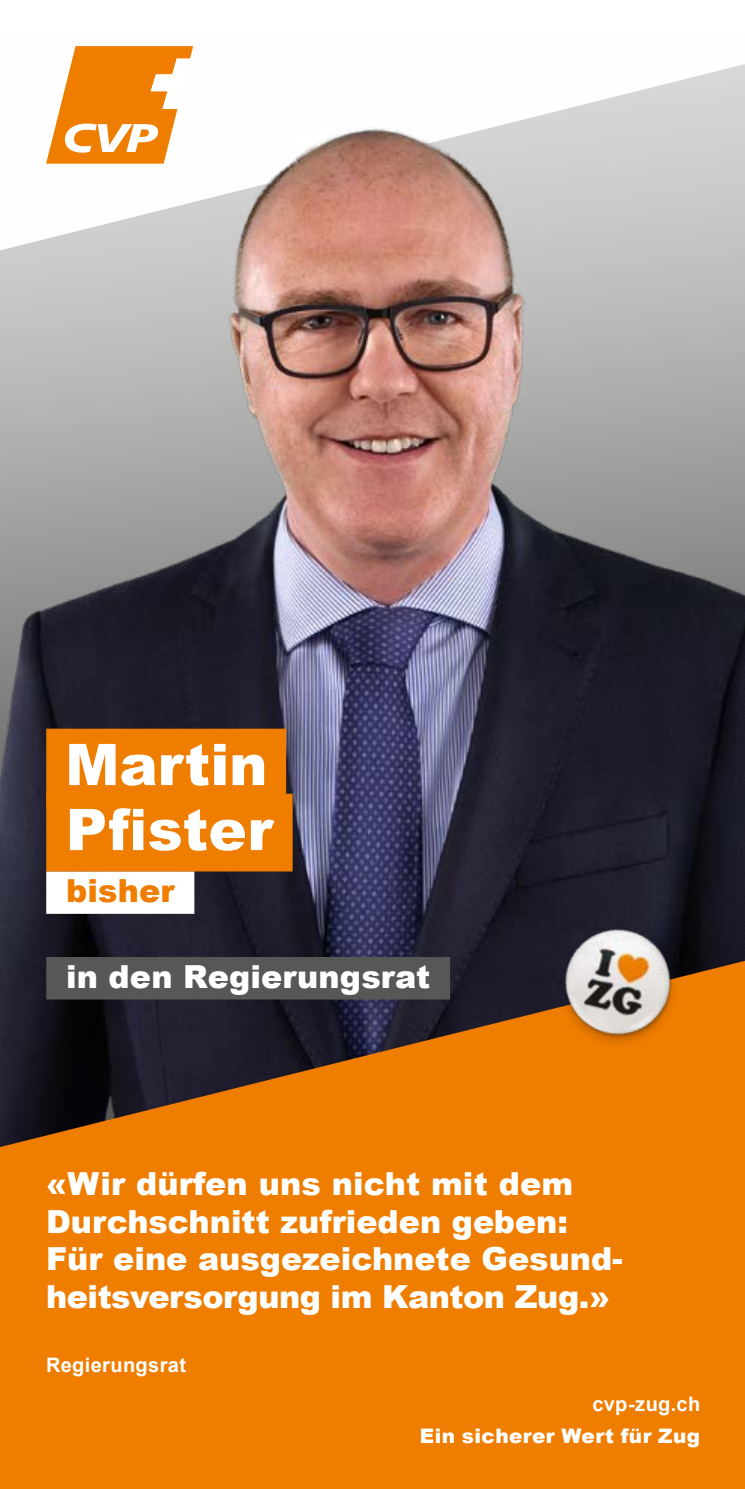
<style>
.page{position:relative;width:745px;height:1489px;background:#fff}
.page>*{position:absolute;margin:0;border:0;box-sizing:border-box;transform-origin:0 0}
.t1{font:900 57.5px/65px "Arial";color:#fff}
.t2{font:900 31.75px/37.5px "Arial";color:#fff}
.t3{font:900 31.75px "Arial";letter-spacing:.005em;color:#ef7d00}
.t4{font:700 20px "Arial";letter-spacing:.015em;color:#fff}
.t5{font:900 20px "Arial";letter-spacing:.02em;color:#fff}
</style>
<div class="page">
<img style="left:0;top:46px;width:744px;height:909px">
<svg style="left:0;top:955px;width:744px;height:533px;background:#d16e05"></svg>
<div style="left:46px;top:871px;width:148px;height:42px;background:#fff"></div>
<div style="left:46px;top:956px;width:404px;height:43px;background:#575756"></div>
<div style="left:46px;top:728px;width:240px;height:78px;background:#ef7d00"></div>
<div style="left:46px;top:793px;width:246px;height:78px;background:#ef7d00"></div>
<img style="left:549px;top:920px;width:141px;height:141px">
<svg style="left:46px;top:46px;width:147px;height:118px"></svg>
<h1 class="t1" style="left:65px;top:730px;width:209px">Martin<br>Pfister</h1>
<p class="t3" style="left:66px;top:867px;width:110px">bisher</p>
<p class="t2" style="left:66px;top:956px;width:365px">in den Regierungsrat</p>
<p class="t2" style="left:46px;top:1164px;width:578px">«Wir dürfen uns nicht mit dem<br>Durchschnitt zufrieden geben:<br>Für eine ausgezeichnete Gesund&shy;heitsversorgung im Kanton Zug.»</p>
<p class="t4" style="left:46px;top:1351px;width:141px">Regierungsrat</p>
<p class="t4" style="left:592px;top:1390px;width:109px">cvp-zug.ch</p>
<p class="t5" style="left:419px;top:1420px;width:281px">Ein sicherer Wert für Zug</p>
</div>
